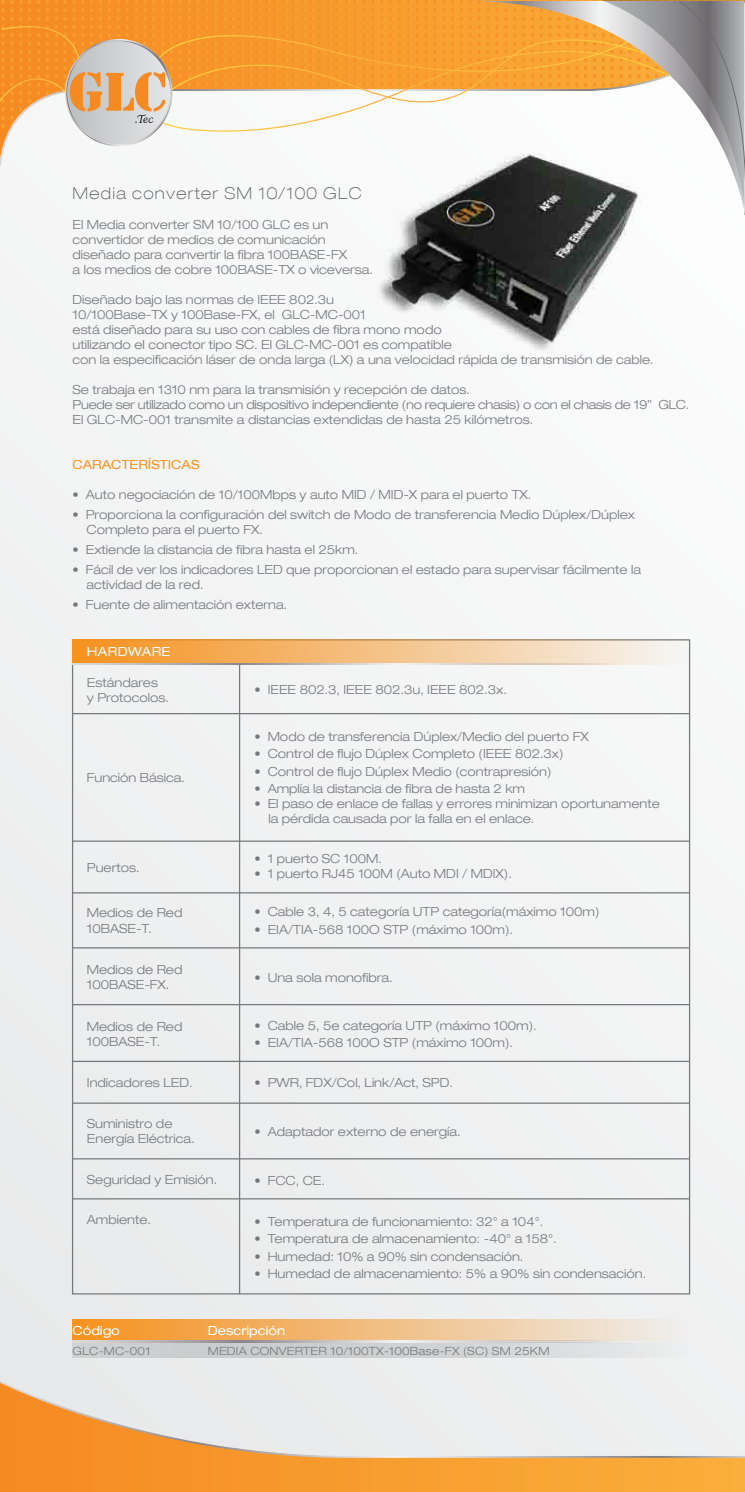
<style>
.page{position:relative;width:745px;height:1492px;background:#fff}
.page>*{position:absolute;margin:0;border:0;box-sizing:border-box;transform-origin:0 0}
.t1{font:100 expanded 16.25px "Helvetica 33";letter-spacing:.08em;color:#58595b}
.t2{font:300 expanded 12.5px/15px "Helvetica 43";color:#77787b}
.t3{font:expanded 12.5px "Helvetica 53";color:#fff}
.t4{font:expanded 12.5px "Helvetica 53";color:#f7941e}
.t5{font:expanded 12.5px "Helvetica 53";letter-spacing:.03em;color:#fff}
.t6{font:300 expanded 11.25px "Helvetica 43";letter-spacing:.02em;color:#77787b}
</style>
<div class="page">
<div style="left:0;top:0;width:744px;height:1492px;background:#f2f2f3"></div>
<svg style="left:0;top:1457px;width:744px;height:35px;background:#f69c30"></svg>
<svg style="left:0;top:1380px;width:744px;height:77px"></svg>
<svg style="left:0;top:0;width:744px;height:216px"></svg>
<svg style="left:73px;top:1342px;width:571px;height:15px;background:#d0d2d3"></svg>
<div style="left:73px;top:1320px;width:616px;height:20px;background:linear-gradient(to right,#f4901c,#eeeeed)"></div>
<svg style="left:73px;top:1340px;width:598px;height:2px"></svg>
<div style="left:72px;top:640px;width:617px;height:24px;background:linear-gradient(to right,#f4901c,#f6f5f4)"></div>
<svg style="left:73px;top:663px;width:616px;height:2px"></svg>
<hr style="left:239px;top:665px;width:1px;height:629px;background:#77787b">
<hr style="left:72px;top:713px;width:617px;height:1px;background:#77787b">
<hr style="left:72px;top:840px;width:617px;height:2px;background:#77787b">
<hr style="left:72px;top:892px;width:617px;height:1px;background:#77787b">
<hr style="left:72px;top:947px;width:617px;height:1px;background:#77787b">
<hr style="left:72px;top:1004px;width:617px;height:1px;background:#77787b">
<hr style="left:72px;top:1060px;width:617px;height:2px;background:#77787b">
<hr style="left:72px;top:1102px;width:617px;height:1px;background:#77787b">
<hr style="left:72px;top:1158px;width:617px;height:1px;background:#77787b">
<hr style="left:72px;top:1198px;width:617px;height:1px;background:#77787b">
<img style="left:319px;top:114px;width:381px;height:235px">
<h1 class="t1" style="left:72px;top:183px;width:290px">Media converter SM 10/100 GLC</h1>
<p class="t2" style="left:72px;top:217px;width:301px">El Media converter SM 10/100 GLC es un convertidor de medios de comunicación diseñado para convertir la fibra 100BASE-FX<br>a los medios de cobre 100BASE-TX o viceversa.</p>
<p class="t2" style="left:72px;top:292px;width:582px">Diseñado bajo las normas de IEEE 802.3u<br>10/100Base-TX y 100Base-FX, el GLC-MC-001<br>está diseñado para su uso con cables de fibra mono modo<br>utilizando el conector tipo SC. El GLC-MC-001 es compatible<br>con la especificación láser de onda larga (LX) a una velocidad rápida de transmisión de cable.</p>
<p class="t2" style="left:72px;top:382px;width:618px">Se trabaja en 1310 nm para la transmisión y recepción de datos.<br>Puede ser utilizado como un dispositivo independiente (no requiere chasis) o con el chasis de 19” GLC.<br>El GLC-MC-001 transmite a distancias extendidas de hasta 25 kilómetros.</p>
<p class="t4" style="left:72px;top:457px;width:128px">CARACTERÍSTICAS</p>
<p class="t2" style="left:72px;top:487px;width:460px">• Auto negociación de 10/100Mbps y auto MID / MID-X para el puerto TX.</p>
<p class="t2" style="left:86px;top:507px;width:549px;text-indent:-14px">• Proporciona la configuración del switch de Modo de transferencia Medio Dúplex/Dúplex<br>Completo para el puerto FX.</p>
<p class="t2" style="left:72px;top:542px;width:287px">• Extiende la distancia de fibra hasta el 25km.</p>
<p class="t2" style="left:86px;top:562px;width:555px;text-indent:-14px">• Fácil de ver los indicadores LED que proporcionan el estado para supervisar fácilmente la actividad de la red.</p>
<p class="t2" style="left:72px;top:597px;width:216px">• Fuente de alimentación externa.</p>
<p class="t5" style="left:87px;top:644px;width:85px">HARDWARE</p>
<p class="t2" style="left:87px;top:675px;width:84px">Estándares<br>y Protocolos.</p>
<p class="t2" style="left:254px;top:682px;width:254px">• IEEE 802.3, IEEE 802.3u, IEEE 802.3x.</p>
<p class="t2" style="left:87px;top:769px;width:99px">Función Básica.</p>
<p class="t2" style="left:87px;top:860px;width:54px">Puertos.</p>
<p class="t2" style="left:254px;top:728px;width:335px">• Modo de transferencia Dúplex/Medio del puerto FX</p>
<p class="t2" style="left:254px;top:746px;width:310px">• Control de flujo Dúplex Completo (IEEE 802.3x)</p>
<p class="t2" style="left:254px;top:763px;width:298px">• Control de flujo Dúplex Medio (contrapresión)</p>
<p class="t2" style="left:254px;top:781px;width:272px">• Amplía la distancia de fibra de hasta 2 km</p>
<p class="t2" style="left:268px;top:796px;width:392px;text-indent:-14px">• El paso de enlace de fallas y errores minimizan oportunamente la pérdida causada por la falla en el enlace.</p>
<p class="t2" style="left:254px;top:851px;width:129px">• 1 puerto SC 100M.</p>
<p class="t2" style="left:254px;top:866px;width:259px">• 1 puerto RJ45 100M (Auto MDI / MDIX).</p>
<p class="t2" style="left:87px;top:905px;width:97px">Medios de Red<br>10BASE-T.</p>
<p class="t2" style="left:254px;top:904px;width:346px">• Cable 3, 4, 5 categoría UTP categoría(máximo 100m)</p>
<p class="t2" style="left:254px;top:921px;width:260px">• EIA/TIA-568 100O STP (máximo 100m).</p>
<p class="t2" style="left:87px;top:962px;width:97px">Medios de Red<br>100BASE-FX.</p>
<p class="t2" style="left:254px;top:969px;width:140px">• Una sola monofibra.</p>
<p class="t2" style="left:87px;top:1019px;width:97px">Medios de Red<br>100BASE-T.</p>
<p class="t2" style="left:254px;top:1017px;width:283px">• Cable 5, 5e categoría UTP (máximo 100m).</p>
<p class="t2" style="left:254px;top:1035px;width:260px">• EIA/TIA-568 100O STP (máximo 100m).</p>
<p class="t2" style="left:87px;top:1074px;width:107px">Indicadores LED.</p>
<p class="t2" style="left:254px;top:1074px;width:200px">• PWR, FDX/Col, Link/Act, SPD.</p>
<p class="t2" style="left:87px;top:1116px;width:109px">Suministro de<br>Energía Eléctrica.</p>
<p class="t2" style="left:254px;top:1123px;width:207px">• Adaptador externo de energía.</p>
<p class="t2" style="left:87px;top:1171px;width:132px">Seguridad y Emisión.</p>
<p class="t2" style="left:254px;top:1172px;width:72px">• FCC, CE.</p>
<p class="t2" style="left:87px;top:1212px;width:66px">Ambiente.</p>
<p class="t2" style="left:254px;top:1213px;width:290px">• Temperatura de funcionamiento: 32° a 104°.</p>
<p class="t2" style="left:254px;top:1231px;width:303px">• Temperatura de almacenamiento: -40° a 158°.</p>
<p class="t2" style="left:254px;top:1248px;width:270px">• Humedad: 10% a 90% sin condensación.</p>
<p class="t2" style="left:254px;top:1266px;width:393px">• Humedad de almacenamiento: 5% a 90% sin condensación.</p>
<p class="t3" style="left:72px;top:1322px;width:49px">Código</p>
<p class="t3" style="left:208px;top:1322px;width:79px">Descripción</p>
<p class="t6" style="left:72px;top:1344px;width:79px">GLC-MC-001</p>
<p class="t6" style="left:208px;top:1344px;width:343px">MEDIA CONVERTER 10/100TX-100Base-FX (SC) SM 25KM</p>
</div>
